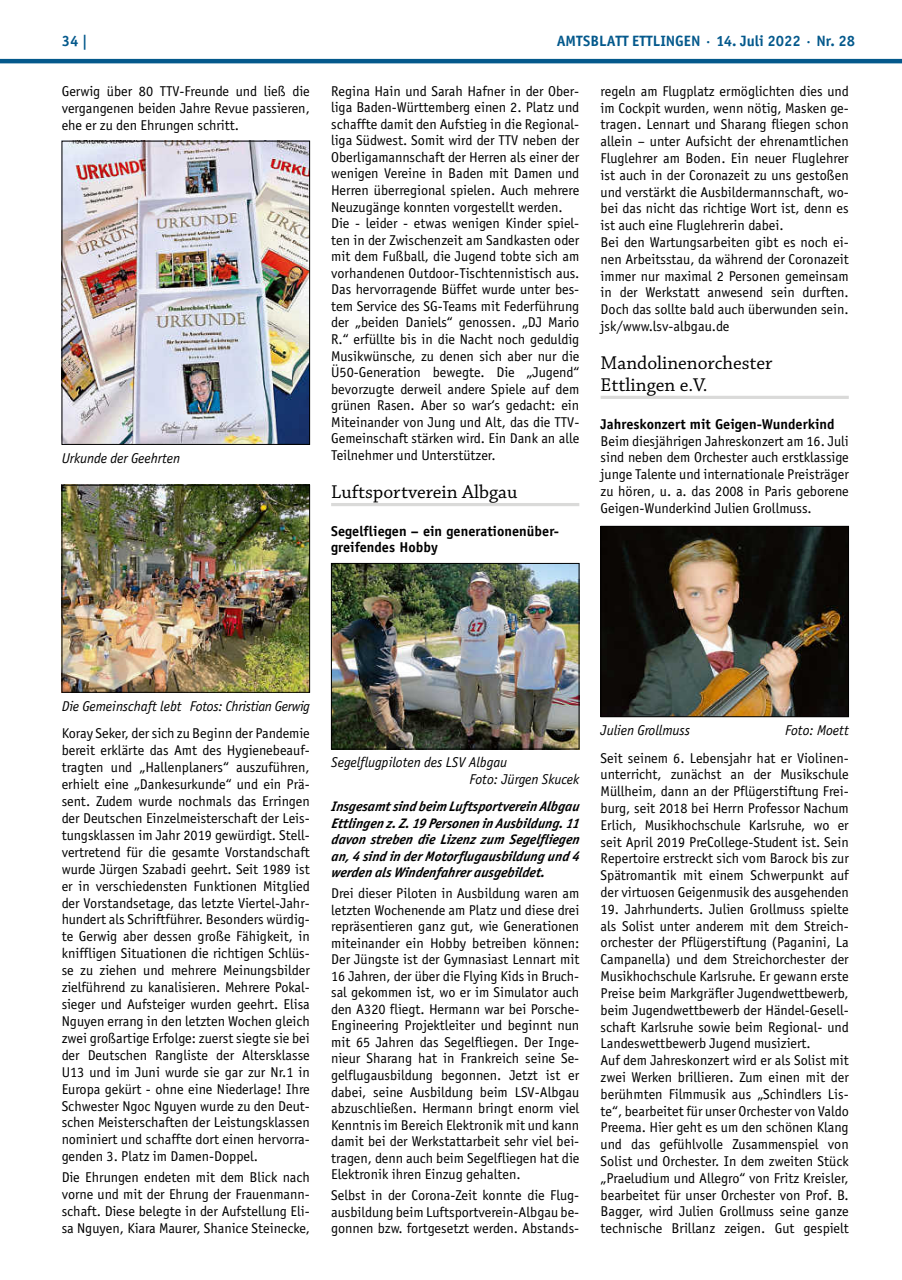
<style>
.page{position:relative;width:902px;height:1280px;background:#fff}
.page>*{position:absolute;margin:0;border:0;box-sizing:border-box;transform-origin:0 0}
.t1{font:19.5px/21.3px "Chaparral Pro";color:#000}
.t2{font:700 15px "Officina Sans";color:#04598c}
.t3{font:14.25px/16.8px "Officina Sans";color:#000;text-align:justify}
.t4{font:italic 700 14.25px/16.5px "Officina Sans";color:#000;text-align:justify}
.t5{font:italic 14.25px/16.5px "Officina Sans";color:#000}
.t6{font:700 14.25px/16.5px "Officina Sans";color:#000}
.t7{font:italic 14.25px "Officina Sans";letter-spacing:-.02em;color:#000}
</style>
<div class="page">
<hr style="left:0;top:59px;width:901px;height:4px;background:#04598c">
<img style="left:64px;top:143px;width:244px;height:300px">
<div style="left:62px;top:141px;width:248px;height:304px;border:1px solid #000"></div>
<img style="left:64px;top:487px;width:244px;height:204px">
<div style="left:62px;top:485px;width:248px;height:208px;border:1px solid #000"></div>
<hr style="left:331px;top:503px;width:248px;height:3px;background:#dadad9">
<img style="left:333px;top:565px;width:244px;height:182px">
<div style="left:331px;top:563px;width:248px;height:186px;border:1px solid #000"></div>
<hr style="left:600px;top:396px;width:248px;height:3px;background:#dadad9">
<img style="left:602px;top:528px;width:244px;height:187px">
<div style="left:600px;top:526px;width:248px;height:191px;border:1px solid #000"></div>
<p class="t2" style="left:62px;top:32px;width:28px">34 |</p>
<p class="t2" style="left:556px;top:32px;width:300px">AMTSBLATT ETTLINGEN · 14. Juli 2022 · Nr. 28</p>
<p class="t3" style="left:62px;top:82px;width:250px">Gerwig über 80 TTV-Freunde und ließ die vergangenen beiden Jahre Revue passieren, ehe er zu den Ehrungen schritt.</p>
<p class="t3" style="left:331px;top:83px;width:250px;text-align:left">Regina Hain und Sarah Hafner in der Ober&shy;liga Baden-Württemberg einen 2. Platz und schaffte damit den Aufstieg in die Regional&shy;liga Südwest. Somit wird der TTV neben der Oberligamannschaft der Herren als einer der wenigen Vereine in Baden mit Damen und Herren überregional spielen. Auch mehrere Neuzugänge konnten vorgestellt werden.<br>Die - leider - etwas wenigen Kinder spiel&shy;ten in der Zwischenzeit am Sandkasten oder mit dem Fußball, die Jugend tobte sich am vorhandenen Outdoor-Tischtennistisch aus.<br>Das hervorragende Büffet wurde unter bes&shy;tem Service des SG-Teams mit Federführung der „beiden Daniels“ genossen. „DJ Mario R.“ erfüllte bis in die Nacht noch geduldig Musikwünsche, zu denen sich aber nur die Ü50-Generation bewegte. Die „Jugend“ bevorzugte derweil andere Spiele auf dem grünen Rasen. Aber so war‘s gedacht: ein Miteinander von Jung und Alt, das die TTV-Gemeinschaft stärken wird. Ein Dank an alle Teilnehmer und Unterstützer.</p>
<h1 class="t1" style="left:331px;top:482px;width:188px">Luftsportverein Albgau</h1>
<p class="t6" style="left:331px;top:522px;width:229px">Segelfliegen – ein generationenüber&shy;greifendes Hobby</p>
<p class="t3" style="left:600px;top:83px;width:250px;text-align:left">regeln am Flugplatz ermöglichten dies und im Cockpit wurden, wenn nötig, Masken ge&shy;tragen. Lennart und Sharang fliegen schon allein – unter Aufsicht der ehrenamtlichen Fluglehrer am Boden. Ein neuer Fluglehrer ist auch in der Coronazeit zu uns gestoßen und verstärkt die Ausbildermannschaft, wo&shy;bei das nicht das richtige Wort ist, denn es ist auch eine Fluglehrerin dabei.<br>Bei den Wartungsarbeiten gibt es noch ei&shy;nen Arbeitsstau, da während der Coronazeit immer nur maximal 2 Personen gemeinsam in der Werkstatt anwesend sein durften.<br>Doch das sollte bald auch überwunden sein. jsk/www.lsv-albgau.de</p>
<h1 class="t1" style="left:600px;top:353px;width:173px">Mandolinenorchester<br>Ettlingen e.V.</h1>
<p class="t6" style="left:600px;top:415px;width:235px">Jahreskonzert mit Geigen-Wunderkind</p>
<p class="t3" style="left:600px;top:432px;width:250px">Beim diesjährigen Jahreskonzert am 16. Juli sind neben dem Orchester auch erstklassige junge Talente und internationale Preisträger zu hören, u. a. das 2008 in Paris geborene Geigen-Wunderkind Julien Grollmuss.</p>
<p class="t5" style="left:62px;top:450px;width:120px">Urkunde der Geehrten</p>
<p class="t7" style="left:62px;top:698px;width:250px">Die Gemeinschaft lebt Fotos: Christian Gerwig</p>
<p class="t3" style="left:62px;top:725px;width:250px">Koray Seker, der sich zu Beginn der Pandemie bereit erklärte das Amt des Hygienebeauf&shy;tragten und „Hallenplaners“ auszuführen, erhielt eine „Dankesurkunde“ und ein Prä&shy;sent. Zudem wurde nochmals das Erringen der Deutschen Einzelmeisterschaft der Leis&shy;tungsklassen im Jahr 2019 gewürdigt. Stell&shy;vertretend für die gesamte Vorstandschaft wurde Jürgen Szabadi geehrt. Seit 1989 ist er in verschiedensten Funktionen Mitglied der Vorstandsetage, das letzte Viertel-Jahr&shy;hundert als Schriftführer. Besonders würdig&shy;te Gerwig aber dessen große Fähigkeit, in kniffligen Situationen die richtigen Schlüs&shy;se zu ziehen und mehrere Meinungsbilder zielführend zu kanalisieren. Mehrere Pokal&shy;sieger und Aufsteiger wurden geehrt. Elisa Nguyen errang in den letzten Wochen gleich zwei großartige Erfolge: zuerst siegte sie bei der Deutschen Rangliste der Altersklasse U13 und im Juni wurde sie gar zur Nr.1 in Europa gekürt - ohne eine Niederlage! Ihre Schwester Ngoc Nguyen wurde zu den Deut&shy;schen Meisterschaften der Leistungsklassen nominiert und schaffte dort einen hervorra&shy;genden 3. Platz im Damen-Doppel.</p>
<p class="t3" style="left:62px;top:1169px;width:250px">Die Ehrungen endeten mit dem Blick nach vorne und mit der Ehrung der Frauenmann&shy;schaft. Diese belegte in der Aufstellung Eli&shy;sa Nguyen, Kiara Maurer, Shanice Steinecke,</p>
<p class="t5" style="left:469px;top:754px;width:111px;text-indent:-138px">Segelflugpiloten des LSV Albgau<br>Foto: Jürgen Skucek</p>
<p class="t4" style="left:331px;top:798px;width:252px">Insgesamt sind beim Luftsportverein Albgau Ettlingen z. Z. 19 Personen in Ausbildung. 11 davon streben die Lizenz zum Segelfliegen an, 4 sind in der Motorflugausbildung und 4 werden als Windenfahrer ausgebildet.</p>
<p class="t3" style="left:331px;top:885px;width:250px">Drei dieser Piloten in Ausbildung waren am letzten Wochenende am Platz und diese drei repräsentieren ganz gut, wie Generationen miteinander ein Hobby betreiben können:<br>Der Jüngste ist der Gymnasiast Lennart mit 16 Jahren, der über die Flying Kids in Bruch&shy;sal gekommen ist, wo er im Simulator auch den A320 fliegt. Hermann war bei Porsche-Engineering Projektleiter und beginnt nun mit 65 Jahren das Segelfliegen. Der Inge&shy;nieur Sharang hat in Frankreich seine Se&shy;gelflugausbildung begonnen. Jetzt ist er dabei, seine Ausbildung beim LSV-Albgau abzuschließen. Hermann bringt enorm viel Kenntnis im Bereich Elektronik mit und kann damit bei der Werkstattarbeit sehr viel bei&shy;tragen, denn auch beim Segelfliegen hat die Elektronik ihren Einzug gehalten.</p>
<p class="t3" style="left:331px;top:1187px;width:250px">Selbst in der Corona-Zeit konnte die Flug&shy;ausbildung beim Luftsportverein-Albgau be&shy;gonnen bzw. fortgesetzt werden. Abstands-</p>
<p class="t5" style="left:600px;top:722px;width:91px">Julien Grollmuss</p>
<p class="t5" style="left:785px;top:722px;width:65px">Foto: Moett</p>
<p class="t3" style="left:600px;top:749px;width:250px">Seit seinem 6. Lebensjahr hat er Violinen&shy;unterricht, zunächst an der Musikschule Müllheim, dann an der Pflügerstiftung Frei&shy;burg, seit 2018 bei Herrn Professor Nachum Erlich, Musikhochschule Karlsruhe, wo er seit April 2019 PreCollege-Student ist. Sein Repertoire erstreckt sich vom Barock bis zur Spätromantik mit einem Schwerpunkt auf der virtuosen Geigenmusik des ausgehenden</p>
<p class="t3" style="left:600px;top:901px;width:250px;text-align:left">19. Jahrhunderts. Julien Grollmuss spielte als Solist unter anderem mit dem Streich&shy;orchester der Pflügerstiftung (Paganini, La Campanella) und dem Streichorchester der Musikhochschule Karlsruhe. Er gewann erste Preise beim Markgräfler Jugendwettbewerb, beim Jugendwettbewerb der Händel-Gesell&shy;schaft Karlsruhe sowie beim Regional- und Landeswettbewerb Jugend musiziert.<br>Auf dem Jahreskonzert wird er als Solist mit zwei Werken brillieren. Zum einen mit der berühmten Filmmusik aus „Schindlers Lis&shy;te“, bearbeitet für unser Orchester von Valdo Preema. Hier geht es um den schönen Klang und das gefühlvolle Zusammenspiel von Solist und Orchester. In dem zweiten Stück „Praeludium und Allegro“ von Fritz Kreisler, bearbeitet für unser Orchester von Prof. B.<br>Bagger, wird Julien Grollmuss seine ganze technische Brillanz zeigen. Gut gespielt</p>
</div>
